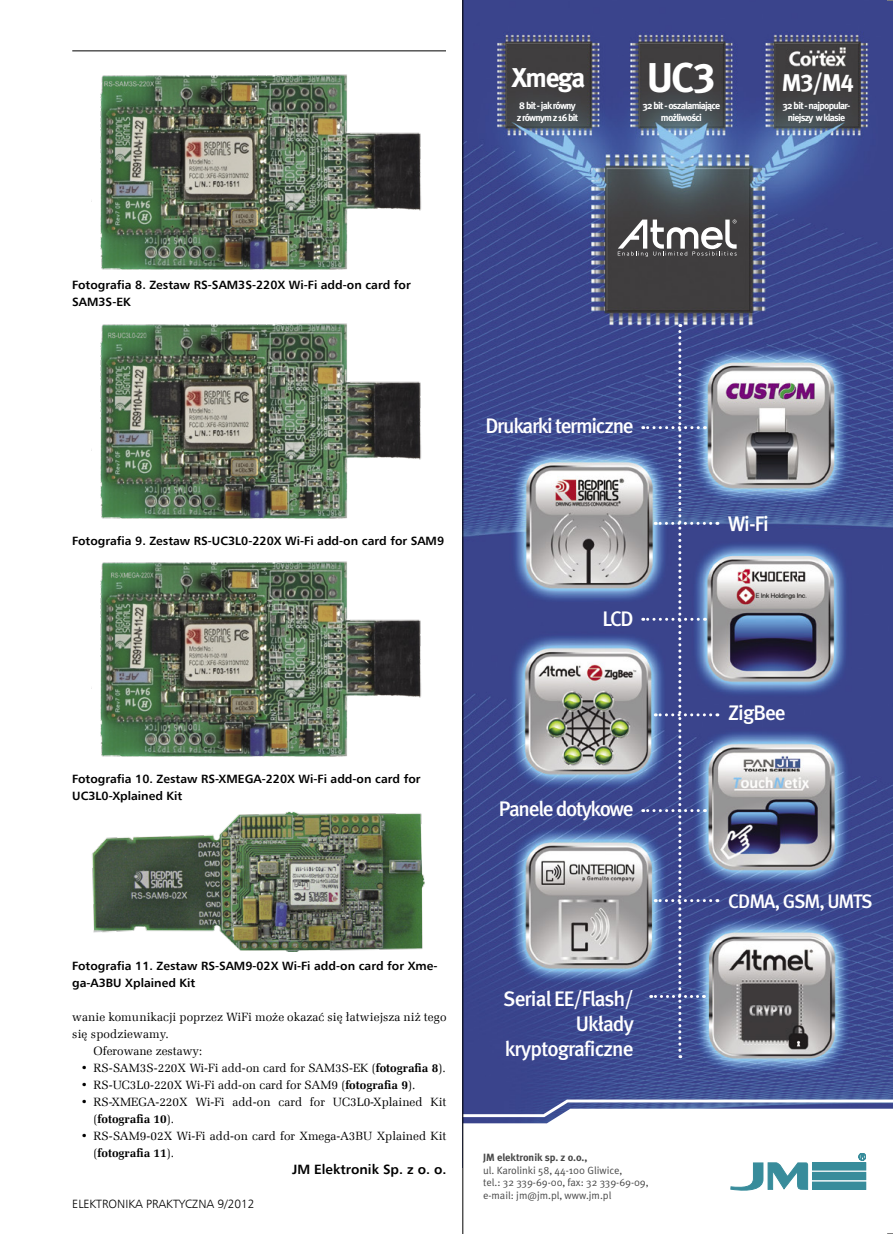
<style>
.page{position:relative;width:893px;height:1234px;background:#fff}
.page>*{position:absolute;margin:0;border:0;box-sizing:border-box;transform-origin:0 0}
.t1{font:41.55px "Meta Bold CELF";color:#fff}
.t2{font:27.15px "Meta Bold CELF";letter-spacing:-.055em;color:#fff}
.t3{font:24.15px "Meta Bold CELF";color:#fff}
.t4{font:21px/25.2px "Meta Medium CE";letter-spacing:-.05em;color:#fff;text-align:right}
.t5{font:19.5px "Meta Medium CE";letter-spacing:-.05em;color:#fff}
._0_Autor{font:700 13.5px "Humnst 777 EU";color:#000}
._1_Body{font:12px/17px "Zapf Ellipt EU";color:#000}
._4_Podpis{font:700 12px/17px "Humnst 777 EU";color:#000}
.t6{font:12px "Humnst 777 Lt EU";color:#000}
.t7{font:10.5px/12.6px "Meta Normal CE";color:#484848}
.t8{font:9.9px/11.9px "Meta Bold CE";letter-spacing:-.075em;color:#fff;text-align:center}
.s1{font-weight:700}
.s2{font-family:"Meta Bold CE"}
</style>
<div class="page">
<hr style="left:72px;top:51px;width:766px;height:1px;background:#000">
<img style="left:91px;top:74px;width:331px;height:196px">
<img style="left:91px;top:323px;width:331px;height:196px">
<img style="left:91px;top:561px;width:331px;height:196px">
<img style="left:92px;top:811px;width:333px;height:140px">
<div style="left:446px;top:0;width:447px;height:85px;background:#fff"></div>
<svg style="left:462px;top:0;width:431px;height:1233px;background:#6b759f"></svg>
<p class="t1" style="left:647px;top:51px;width:71px">UC3</p>
<p class="t2" style="left:512px;top:60px;width:75px">Xmega</p>
<p class="t3" style="left:782px;top:67px;width:74px">M3/M4</p>
<p class="t8" style="left:517px;top:100px;width:63px;text-align:left">8 bit - jak równy z równym z 16 bit</p>
<p class="t8" style="left:783px;top:100px;width:69px">32 bit - najpopular&shy;niejszy w klasie</p>
<p class="t8" style="left:642px;top:100px;width:79px">32 bit - oszałamiające możliwości</p>
<p class="_4_Podpis" style="left:72px;top:276px;width:340px">Fotografia 8. Zestaw RS-SAM3S-220X Wi-Fi add-on card for<br>SAM3S-EK</p>
<p class="_4_Podpis" style="left:72px;top:531px;width:373px">Fotografia 9. Zestaw RS-UC3L0-220X Wi-Fi add-on card for SAM9</p>
<p class="t4" style="left:486px;top:413px;width:150px">Drukarki termiczne</p>
<p class="t4" style="left:602px;top:606px;width:33px">LCD</p>
<p class="_4_Podpis" style="left:72px;top:770px;width:350px">Fotografia 10. Zestaw RS-XMEGA-220X Wi-Fi add-on card for<br>UC3L0-Xplained Kit</p>
<p class="t4" style="left:499px;top:795px;width:136px">Panele dotykowe</p>
<p class="_4_Podpis" style="left:72px;top:957px;width:367px">Fotografia 11. Zestaw RS-SAM9-02X Wi-Fi add-on card for Xme&shy;ga-A3BU Xplained Kit</p>
<p class="_1_Body" style="left:72px;top:1008px;width:376px">wanie komunikacji poprzez WiFi może okazać się łatwiejsza niż tego się spodziewamy.</p>
<p class="_1_Body" style="left:94px;top:1042px;width:110px">Oferowane zestawy:</p>
<p class="_1_Body" style="left:81px;top:1059px;width:366px">• RS-SAM3S-220X Wi-Fi add-on card for SAM3S-EK (<span class="s1">fotografia 8</span>).</p>
<p class="_1_Body" style="left:81px;top:1076px;width:336px">• RS-UC3L0-220X Wi-Fi add-on card for SAM9 (<span class="s1">fotografia 9</span>).</p>
<p class="_1_Body" style="left:94px;top:1093px;width:354px;text-indent:-13px">• RS-XMEGA-220X Wi-Fi add-on card for UC3L0-Xplained Kit (<span class="s1">fotografia 10</span>).</p>
<p class="_1_Body" style="left:94px;top:1127px;width:354px;text-indent:-13px">• RS-SAM9-02X Wi-Fi add-on card for Xmega-A3BU Xplained Kit (<span class="s1">fotografia 11</span>).</p>
<p class="_0_Autor" style="left:292px;top:1160px;width:156px">JM Elektronik Sp. z o. o.</p>
<p class="t6" style="left:72px;top:1196px;width:184px">ELEKTRONIKA PRAKTYCZNA 9/2012</p>
<p class="t4" style="left:503px;top:985px;width:132px">Serial EE/Flash/<br>Układy kryptograficzne</p>
<p class="t7" style="left:483px;top:1151px;width:167px"><span class="s2">JM elektronik sp. z o.o.,<br></span>ul. Karolinki 58, 44-100 Gliwice,<br>tel.: 32 339-69-00, fax: 32 339-69-09, e-mail: jm@jm.pl, www.jm.pl</p>
<p class="t4" style="left:728px;top:511px;width:42px">Wi-Fi</p>
<p class="t4" style="left:728px;top:700px;width:59px">ZigBee</p>
<p class="t5" style="left:728px;top:888px;width:146px">CDMA, GSM, UMTS</p>
</div>
